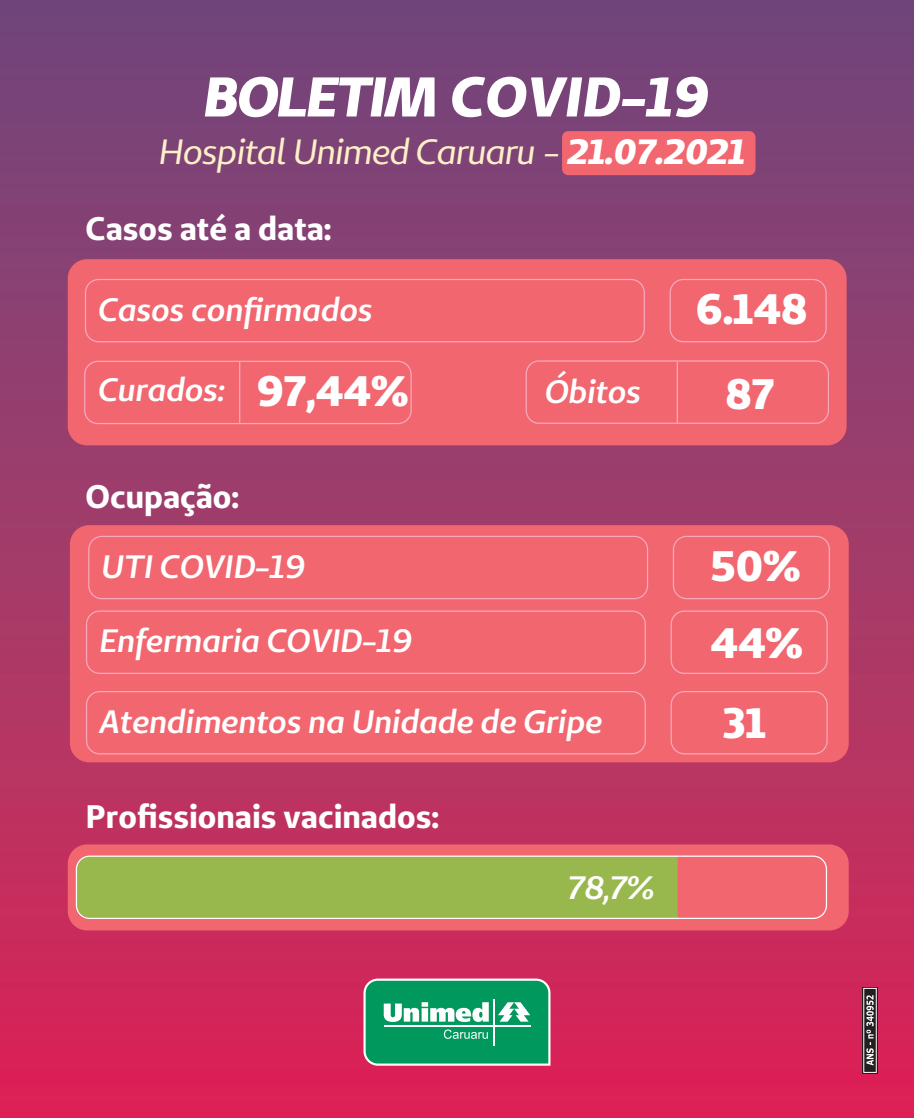
<style>
.page{position:relative;width:914px;height:1118px;background:#fff}
.page>*{position:absolute;margin:0;border:0;box-sizing:border-box;transform-origin:0 0}
.t1{font:italic 800 55.75px "Unimed Sans";letter-spacing:-.045em;color:#fff}
.t2{font:800 42.5px "Unimed Sans";color:#fff}
.t3{font:italic 35px "Unimed Sans";letter-spacing:-.03em;color:#fef0c6}
.t4{font:700 32.5px "Unimed Sans";color:#fff}
.t5{font:italic 600 32.38px "Unimed Sans";letter-spacing:-.01em;color:#fff}
.s1{font-weight:800;color:#fff}
</style>
<div class="page">
<div style="left:0;top:0;width:914px;height:1117px;background:linear-gradient(to bottom,#6e4a7c,#dc2656)"></div>
<svg style="left:363px;top:978px;width:187px;height:87px;background:#32a97a"></svg>
<svg style="left:862px;top:986px;width:15px;height:87px"></svg>
<svg style="left:866px;top:995px;width:8px;height:70px"></svg>
<div style="left:68px;top:259px;width:778px;height:186px;background:#f1666f;border-radius:19px"></div>
<div style="left:85px;top:279px;width:560px;height:63px;border:1px solid #f6a9bc;border-radius:13px"></div>
<div style="left:669px;top:279px;width:158px;height:63px;border:1px solid #f6a9bc;border-radius:13px"></div>
<div style="left:68px;top:844px;width:781px;height:86px;background:#f1666f;border-radius:19px"></div>
<div style="left:76px;top:857px;width:602px;height:61px;background:#98b84e"></div>
<div style="left:76px;top:855px;width:751px;height:64px;border:1px solid #fff;border-radius:13px"></div>
<div style="left:84px;top:361px;width:328px;height:63px;border:1px solid #f6a9bc;border-radius:13px"></div>
<hr style="left:239px;top:361px;width:1px;height:62px;background:#f6a9bc">
<div style="left:526px;top:360px;width:303px;height:64px;border:1px solid #f6a9bc;border-radius:13px"></div>
<hr style="left:677px;top:361px;width:1px;height:63px;background:#f6a9bc">
<div style="left:70px;top:525px;width:779px;height:237px;background:#f1666f;border-radius:19px"></div>
<div style="left:88px;top:535px;width:560px;height:64px;border:1px solid #f6a9bc;border-radius:13px"></div>
<div style="left:673px;top:535px;width:157px;height:64px;border:1px solid #f6a9bc;border-radius:13px"></div>
<div style="left:86px;top:610px;width:560px;height:64px;border:1px solid #f6a9bc;border-radius:13px"></div>
<div style="left:670px;top:610px;width:158px;height:64px;border:1px solid #f6a9bc;border-radius:13px"></div>
<div style="left:86px;top:691px;width:560px;height:63px;border:1px solid #f6a9bc;border-radius:13px"></div>
<div style="left:670px;top:691px;width:158px;height:63px;border:1px solid #f6a9bc;border-radius:13px"></div>
<div style="left:562px;top:131px;width:193px;height:44px;background:#f1666f;border-radius:6px"></div>
<h1 class="t1" style="left:203px;top:60px;width:507px">BOLETIM COVID-19</h1>
<p class="t3" style="left:158px;top:129px;width:588px">Hospital Unimed Caruaru - <span class="s1">21.07.2021</span></p>
<p class="t4" style="left:86px;top:207px;width:248px">Casos até a data:</p>
<p class="t5" style="left:98px;top:288px;width:276px">Casos confirmados</p>
<h2 class="t2" style="left:696px;top:281px;width:113px">6.148</h2>
<p class="t5" style="left:98px;top:368px;width:128px">Curados:</p>
<p class="t5" style="left:545px;top:370px;width:98px">Óbitos</p>
<h2 class="t2" style="left:257px;top:362px;width:153px">97,44%</h2>
<h2 class="t2" style="left:725px;top:366px;width:50px">87</h2>
<p class="t4" style="left:86px;top:475px;width:155px">Ocupação:</p>
<p class="t5" style="left:101px;top:545px;width:206px">UTI COVID-19</p>
<h2 class="t2" style="left:710px;top:538px;width:92px">50%</h2>
<p class="t5" style="left:99px;top:620px;width:315px">Enfermaria COVID-19</p>
<h2 class="t2" style="left:710px;top:614px;width:94px">44%</h2>
<p class="t5" style="left:99px;top:700px;width:505px">Atendimentos na Unidade de Gripe</p>
<h2 class="t2" style="left:723px;top:695px;width:45px">31</h2>
<p class="t4" style="left:86px;top:795px;width:355px">Profissionais vacinados:</p>
<p class="t5" style="left:567px;top:866px;width:89px">78,7%</p>
</div>
